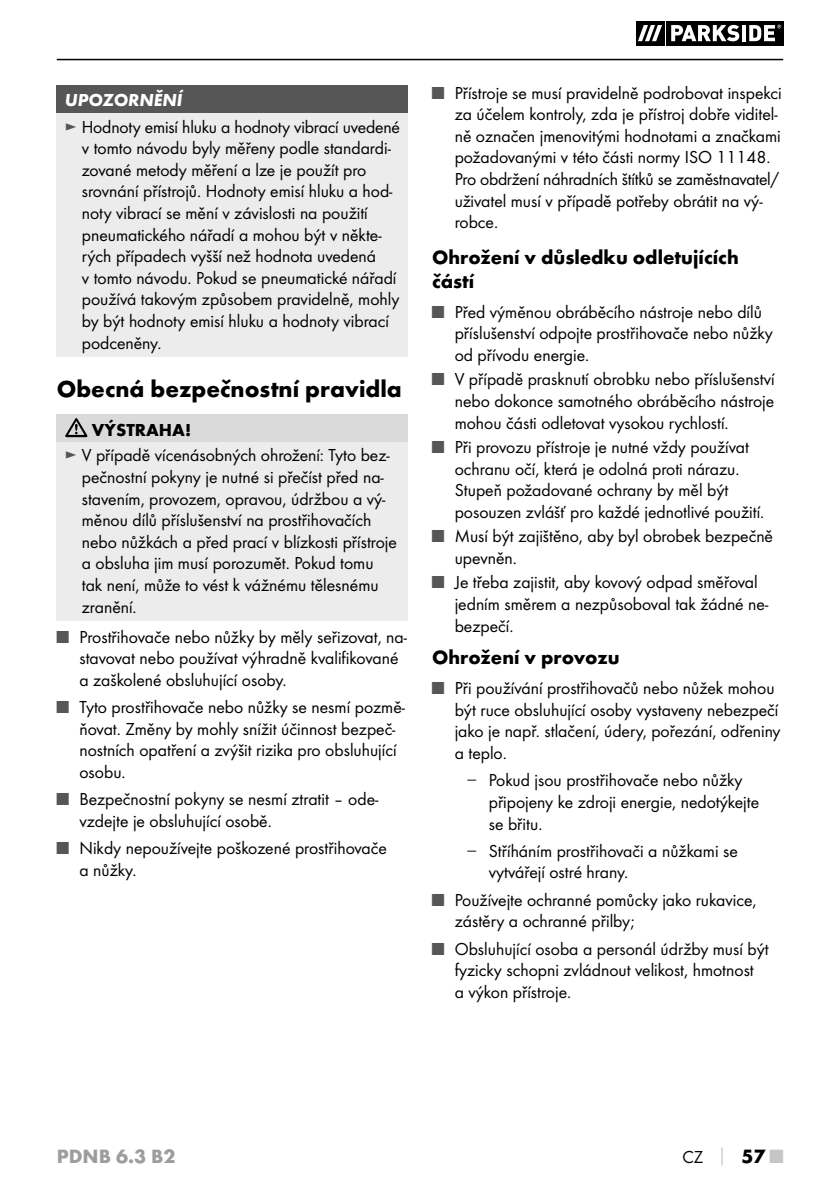
<style>
.page{position:relative;width:840px;height:1191px;background:#fff}
.page>*{position:absolute;margin:0;border:0;box-sizing:border-box;transform-origin:0 0}
.t1{font:700 24px "Futura";color:#000}
.t2{font:700 20px/24px "Futura";color:#000}
.t3{font:700 20px "Futura";color:#9c9d9d}
.t4{font:18px/21.6px "Futura Boo";color:#000}
.t5{font:italic 700 18px "Futura";color:#fff}
.t6{font:700 18px "Futura";color:#000}
.s1{color:#565656}
.s2{font-family:"Verdana";color:#565656}
.s3{font-family:"Futura";font-weight:700;color:#c5c6c6}
.s4{font-family:"Futura";font-weight:700;font-size:20px}
.s5{font-family:"Futura";font-weight:700;font-size:20px;color:#c5c6c6}
</style>
<div class="page">
<hr style="left:57px;top:59px;width:725px;height:1px;background:#000">
<div style="left:635px;top:21px;width:29px;height:24px;background:#000"></div>
<div style="left:665px;top:21px;width:117px;height:24px;background:#000"></div>
<svg style="left:638px;top:25px;width:23px;height:16px"></svg>
<svg style="left:671px;top:25px;width:67px;height:16px"></svg>
<svg style="left:742px;top:25px;width:3px;height:16px"></svg>
<svg style="left:749px;top:25px;width:31px;height:16px"></svg>
<div style="left:57px;top:85px;width:351px;height:28px;background:#565656"></div>
<div style="left:57px;top:113px;width:351px;height:244px;background:#ececed"></div>
<div style="left:57px;top:414px;width:351px;height:28px;background:#dadada"></div>
<div style="left:57px;top:442px;width:351px;height:178px;background:#ececed"></div>
<svg style="left:65px;top:418px;width:22px;height:19px"></svg>
<p class="t5" style="left:65px;top:89px;width:119px">UPOZORNĚNÍ</p>
<p class="t4" style="left:82px;top:116px;width:319px;text-indent:-17px"><span class="s1">►</span> Hodnoty emisí hluku a hodnoty vibrací uvedené v tomto návodu byly měřeny podle standardi&shy;zované metody měření a lze je použít pro srovnání přístrojů. Hodnoty emisí hluku a hod&shy;noty vibrací se mění v závislosti na použití pneumatického nářadí a mohou být v někte&shy;rých případech vyšší než hodnota uvedená<br>v tomto návodu. Pokud se pneumatické nářadí používá takovým způsobem pravidelně, mohly by být hodnoty emisí hluku a hodnoty vibrací podceněny.</p>
<h1 class="t1" style="left:57px;top:374px;width:346px">Obecná bezpečnostní pravidla</h1>
<p class="t6" style="left:92px;top:418px;width:101px">VÝSTRAHA!</p>
<p class="t4" style="left:82px;top:444px;width:316px;text-indent:-17px"><span class="s1">►</span> V případě vícenásobných ohrožení: Tyto bez&shy;pečnostní pokyny je nutné si přečíst před na&shy;stavením, provozem, opravou, údržbou a vý&shy;měnou dílů příslušenství na prostřihovačích nebo nůžkách a před prací v blízkosti přístroje a obsluha jim musí porozumět. Pokud tomu tak není, může to vést k vážnému tělesnému zranění.</p>
<p class="t4" style="left:79px;top:626px;width:329px;text-indent:-23px"><span class="s1">■</span> Prostřihovače nebo nůžky by měly seřizovat, na&shy;stavovat nebo používat výhradně kvalifikované a zaškolené obsluhující osoby.</p>
<p class="t4" style="left:79px;top:696px;width:327px;text-indent:-23px"><span class="s1">■</span> Tyto prostřihovače nebo nůžky se nesmí pozmě&shy;ňovat. Změny by mohly snížit účinnost bezpeč&shy;nostních opatření a zvýšit rizika pro obsluhující osobu.</p>
<p class="t4" style="left:79px;top:788px;width:300px;text-indent:-23px"><span class="s1">■</span> Bezpečnostní pokyny se nesmí ztratit – ode&shy;vzdejte je obsluhující osobě.</p>
<p class="t4" style="left:79px;top:837px;width:309px;text-indent:-23px"><span class="s1">■</span> Nikdy nepoužívejte poškozené prostřihovače a nůžky.</p>
<p class="t4" style="left:454px;top:82px;width:328px;text-indent:-23px"><span class="s1">■</span> Přístroje se musí pravidelně podrobovat inspekci za účelem kontroly, zda je přístroj dobře viditel&shy;ně označen jmenovitými hodnotami a značkami požadovanými v této části normy ISO 11148.<br>Pro obdržení náhradních štítků se zaměstnavatel/ uživatel musí v případě potřeby obrátit na vý&shy;robce.</p>
<p class="t2" style="left:432px;top:244px;width:308px">Ohrožení v důsledku odletujících částí</p>
<p class="t4" style="left:454px;top:301px;width:319px;text-indent:-23px"><span class="s1">■</span> Před výměnou obráběcího nástroje nebo dílů příslušenství odpojte prostřihovače nebo nůžky od přívodu energie.</p>
<p class="t4" style="left:454px;top:368px;width:321px;text-align:justify;text-indent:-23px"><span class="s1">■</span> V případě prasknutí obrobku nebo příslušenství nebo dokonce samotného obráběcího nástroje mohou části odletovat vysokou rychlostí.</p>
<p class="t4" style="left:454px;top:436px;width:308px;text-indent:-23px"><span class="s1">■</span> Při provozu přístroje je nutné vždy používat ochranu očí, která je odolná proti nárazu.<br>Stupeň požadované ochrany by měl být posouzen zvlášť pro každé jednotlivé použití.</p>
<p class="t4" style="left:454px;top:525px;width:320px;text-indent:-23px"><span class="s1">■</span> Musí být zajištěno, aby byl obrobek bezpečně upevněn.</p>
<p class="t4" style="left:454px;top:571px;width:315px;text-indent:-23px"><span class="s1">■</span> Je třeba zajistit, aby kovový odpad směřoval jedním směrem a nezpůsoboval tak žádné ne&shy;bezpečí.</p>
<p class="t2" style="left:432px;top:645px;width:189px">Ohrožení v provozu</p>
<p class="t4" style="left:454px;top:677px;width:327px;text-indent:-23px"><span class="s1">■</span> Při používání prostřihovačů nebo nůžek mohou být ruce obsluhující osoby vystaveny nebezpečí jako je např. stlačení, údery, pořezání, odřeniny a teplo.</p>
<p class="t4" style="left:488px;top:769px;width:272px;text-indent:-23px"><span class="s2">–</span> Pokud jsou prostřihovače nebo nůžky připojeny ke zdroji energie, nedotýkejte se břitu.</p>
<p class="t4" style="left:488px;top:840px;width:250px;text-indent:-23px"><span class="s2">–</span> Stříháním prostřihovači a nůžkami se vytvářejí ostré hrany.</p>
<p class="t4" style="left:454px;top:888px;width:303px;text-indent:-23px"><span class="s1">■</span> Používejte ochranné pomůcky jako rukavice, zástěry a ochranné přilby;</p>
<p class="t4" style="left:454px;top:937px;width:315px;text-indent:-23px"><span class="s1">■</span> Obsluhující osoba a personál údržby musí být fyzicky schopni zvládnout velikost, hmotnost<br>a výkon přístroje.</p>
<p class="t3" style="left:57px;top:1143px;width:120px">PDNB 6.3 B2</p>
<p class="t4" style="left:682px;top:1145px;width:102px">CZ <span class="s3">│</span> <span class="s4">57</span> <span class="s5">■</span></p>
</div>
